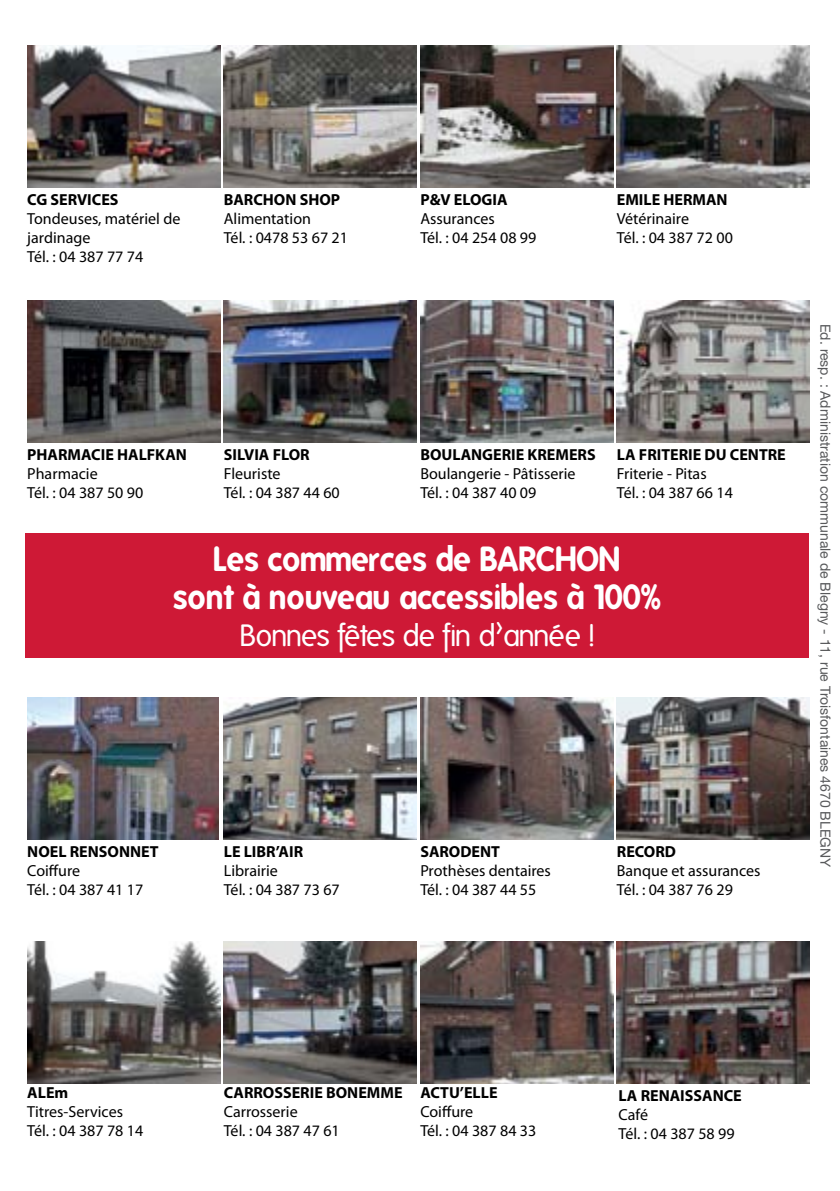
<style>
.page{position:relative;width:840px;height:1191px;background:#fff}
.page>*{position:absolute;margin:0;border:0;box-sizing:border-box;transform-origin:0 0}
.t1{font:700 34px/37.6px "Folks";color:#fff;text-align:center;scale:.9 1}
.t2{font:30px "Folks";letter-spacing:-.035em;color:#fff}
.t3{font:16px/19.2px "Myriad Pro";color:#000}
.t4{font:700 16px "Myriad Pro";color:#000}
.t5{font:14px "Helvetica Neue";color:#58595b}
</style>
<div class="page">
<div style="left:26px;top:533px;width:782px;height:125px;background:#ce1936"></div>
<img style="left:27px;top:45px;width:193px;height:142px">
<img style="left:224px;top:697px;width:192px;height:142px">
<img style="left:27px;top:697px;width:191px;height:142px">
<img style="left:27px;top:300px;width:193px;height:142px">
<img style="left:27px;top:941px;width:193px;height:142px">
<img style="left:224px;top:45px;width:192px;height:142px">
<img style="left:420px;top:697px;width:193px;height:142px">
<img style="left:224px;top:300px;width:192px;height:142px">
<img style="left:224px;top:941px;width:192px;height:142px">
<img style="left:420px;top:45px;width:193px;height:142px">
<img style="left:616px;top:697px;width:193px;height:142px">
<img style="left:420px;top:300px;width:193px;height:142px">
<img style="left:420px;top:941px;width:193px;height:142px">
<img style="left:616px;top:45px;width:193px;height:142px">
<img style="left:616px;top:300px;width:193px;height:142px">
<img style="left:616px;top:941px;width:193px;height:142px">
<p class="t4" style="left:27px;top:189px;width:93px">CG SERVICES</p>
<p class="t3" style="left:27px;top:209px;width:155px">Tondeuses, matériel de jardinage<br>Tél. : 04 387 77 74</p>
<p class="t4" style="left:224px;top:189px;width:118px">BARCHON SHOP</p>
<p class="t3" style="left:224px;top:209px;width:126px">Alimentation<br>Tél. : 0478 53 67 21</p>
<p class="t4" style="left:27px;top:444px;width:161px">PHARMACIE HALFKAN</p>
<p class="t3" style="left:27px;top:464px;width:117px">Pharmacie<br>Tél. : 04 387 50 90</p>
<p class="t4" style="left:224px;top:444px;width:87px">SILVIA FLOR</p>
<p class="t3" style="left:224px;top:464px;width:117px">Fleuriste<br>Tél. : 04 387 44 60</p>
<p class="t4" style="left:420px;top:189px;width:89px">P&amp;V ELOGIA</p>
<p class="t3" style="left:420px;top:209px;width:117px">Assurances<br>Tél. : 04 254 08 99</p>
<p class="t4" style="left:616px;top:189px;width:112px">EMILE HERMAN</p>
<p class="t3" style="left:616px;top:209px;width:117px">Vétérinaire<br>Tél. : 04 387 72 00</p>
<p class="t4" style="left:420px;top:444px;width:177px">BOULANGERIE KREMERS</p>
<p class="t3" style="left:420px;top:464px;width:156px">Boulangerie - Pâtisserie<br>Tél. : 04 387 40 09</p>
<p class="t4" style="left:616px;top:444px;width:170px">LA FRITERIE DU CENTRE</p>
<p class="t3" style="left:616px;top:464px;width:117px">Friterie - Pitas<br>Tél. : 04 387 66 14</p>
<h1 class="t1" style="left:173px;top:540px;width:543px">Les commerces de BARCHON<br>sont à nouveau accessibles à 100%</h1>
<h2 class="t2" style="left:239px;top:619px;width:357px">Bonnes fêtes de fin d›année !</h2>
<p class="t4" style="left:27px;top:841px;width:133px">NOEL RENSONNET</p>
<p class="t3" style="left:27px;top:861px;width:117px">Coiffure<br>Tél. : 04 387 41 17</p>
<p class="t4" style="left:224px;top:841px;width:81px">LE LIBR’AIR</p>
<p class="t3" style="left:224px;top:861px;width:117px">Librairie<br>Tél. : 04 387 73 67</p>
<p class="t4" style="left:420px;top:841px;width:81px">SARODENT</p>
<p class="t3" style="left:420px;top:861px;width:132px">Prothèses dentaires<br>Tél. : 04 387 44 55</p>
<p class="t4" style="left:616px;top:841px;width:61px">RECORD</p>
<p class="t3" style="left:616px;top:861px;width:145px">Banque et assurances<br>Tél. : 04 387 76 29</p>
<p class="t5" style="left:833px;top:324px;width:545px;rotate:90deg">Ed. resp. : Administration communale de Blegny - 11, rue Troisfontaines 4670 BLEGNY</p>
<p class="t4" style="left:27px;top:1082px;width:42px">ALEm</p>
<p class="t3" style="left:27px;top:1102px;width:117px">Titres-Services<br>Tél. : 04 387 78 14</p>
<p class="t4" style="left:224px;top:1082px;width:180px">CARROSSERIE BONEMME</p>
<p class="t3" style="left:224px;top:1102px;width:117px">Carrosserie<br>Tél. : 04 387 47 61</p>
<p class="t4" style="left:420px;top:1082px;width:79px">ACTU’ELLE</p>
<p class="t3" style="left:420px;top:1102px;width:117px">Coiffure<br>Tél. : 04 387 84 33</p>
<p class="t4" style="left:618px;top:1085px;width:125px">LA RENAISSANCE</p>
<p class="t3" style="left:618px;top:1104px;width:117px">Café<br>Tél. : 04 387 58 99</p>
</div>
